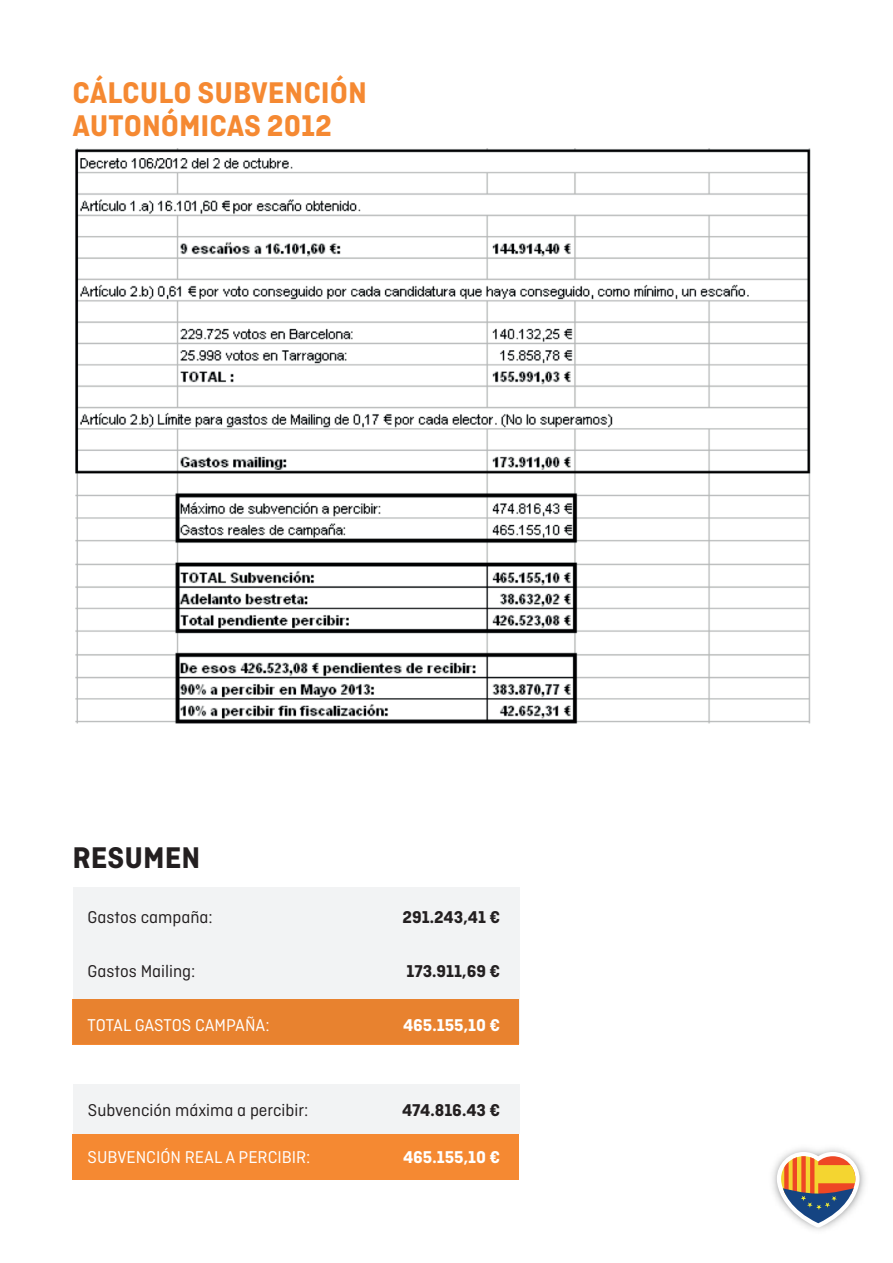
<style>
.page{position:relative;width:893px;height:1263px;background:#fff}
.page>*{position:absolute;margin:0;border:0;box-sizing:border-box;transform-origin:0 0}
.t1{font:700 31.5px/33px "Ciutadella";color:#f58932}
.t2{font:700 31.5px "Ciutadella";color:#231f20}
.t3{font:18px "Ciutadella";color:#231f20}
.t4{font:18px "Ciutadella";color:#fff}
.t5{font:700 18px "Ciutadella";color:#231f20}
.t6{font:700 18px "Ciutadella";color:#fff}
</style>
<div class="page">
<img style="left:75px;top:148px;width:736px;height:576px">
<img style="left:772px;top:1148px;width:93px;height:82px">
<svg style="left:777px;top:1152px;width:83px;height:75px"></svg>
<div style="left:73px;top:887px;width:446px;height:157px;background:#f2f3f4"></div>
<div style="left:73px;top:1085px;width:446px;height:49px;background:#f2f3f4"></div>
<div style="left:73px;top:999px;width:446px;height:45px;background:#e8822f"></div>
<div style="left:73px;top:1134px;width:446px;height:45px;background:#f58932"></div>
<h1 class="t1" style="left:73px;top:76px;width:296px">CÁLCULO SUBVENCIÓN<br>AUTONÓMICAS 2012</h1>
<h1 class="t2" style="left:73px;top:840px;width:129px">RESUMEN</h1>
<p class="t3" style="left:88px;top:907px;width:127px">Gastos campaña:</p>
<p class="t3" style="left:88px;top:961px;width:109px">Gastos Mailing:</p>
<p class="t4" style="left:88px;top:1015px;width:184px">TOTAL GASTOS CAMPAÑA:</p>
<p class="t5" style="left:402px;top:906px;width:99px">291.243,41 €</p>
<p class="t5" style="left:406px;top:960px;width:95px">173.911,69 €</p>
<p class="t6" style="left:403px;top:1014px;width:99px">465.155,10 €</p>
<p class="t3" style="left:88px;top:1100px;width:222px">Subvención máxima a percibir:</p>
<p class="t5" style="left:402px;top:1100px;width:100px">474.816.43 €</p>
<p class="t4" style="left:88px;top:1148px;width:224px">SUBVENCIÓN REAL A PERCIBIR:</p>
<p class="t6" style="left:403px;top:1147px;width:99px">465.155,10 €</p>
</div>
